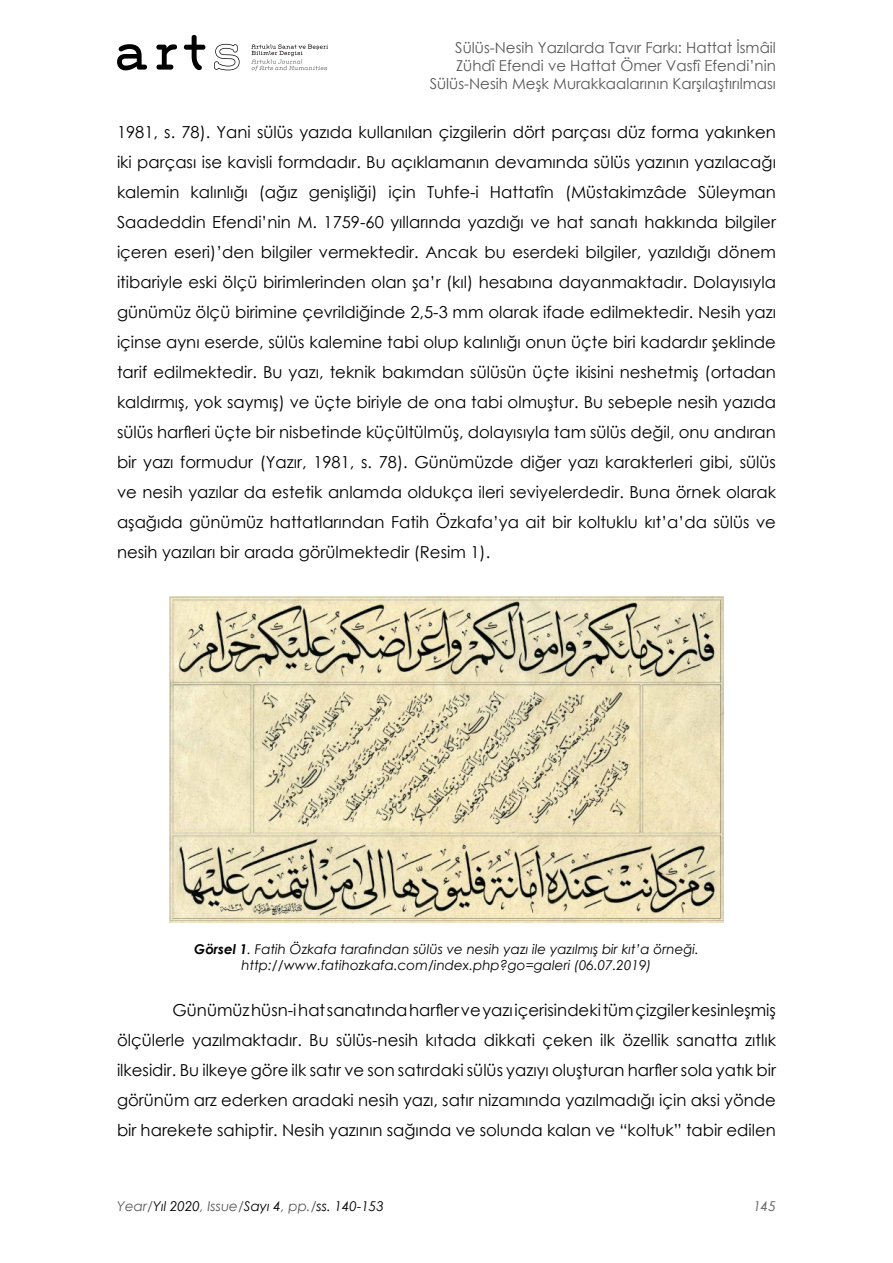
<style>
.page{position:relative;width:893px;height:1263px;background:#fff}
.page>*{position:absolute;margin:0;border:0;box-sizing:border-box;transform-origin:0 0}
.GÖVDE_METİN{font:16.5px/30px "Century Gothic";color:#000;text-align:justify}
.t1{font:15px "Century Gothic";color:#59595c}
.ATIF_BİLGİSİ{font:italic 13.5px "Century Gothic";color:#000}
.t2{font:italic 13.5px "Century Gothic";color:#59595c}
.s1{font-weight:700}
.s2{color:#59595c}
</style>
<div class="page">
<svg style="left:251px;top:44px;width:77px;height:27px"></svg>
<svg style="left:117px;top:44px;width:30px;height:26px"></svg>
<svg style="left:156px;top:44px;width:21px;height:26px"></svg>
<svg style="left:184px;top:35px;width:21px;height:35px"></svg>
<svg style="left:214px;top:44px;width:26px;height:26px"></svg>
<img style="left:170px;top:597px;width:553px;height:326px">
<p class="t1" style="left:455px;top:37px;width:322px">Sülüs-Nesih Yazılarda Tavır Farkı: Hattat İsmâil</p>
<p class="t1" style="left:456px;top:55px;width:321px">Zühdî Efendi ve Hattat Ömer Vasfî Efendi’nin</p>
<p class="t1" style="left:430px;top:73px;width:348px">Sülüs-Nesih Meşk Murakkaalarının Karşılaştırılması</p>
<p class="GÖVDE_METİN" style="left:117px;top:117px;width:660px">1981, s. 78). Yani sülüs yazıda kullanılan çizgilerin dört parçası düz forma yakınken iki parçası ise kavisli formdadır. Bu açıklamanın devamında sülüs yazının yazılacağı kalemin kalınlığı (ağız genişliği) için Tuhfe-i Hattatîn (Müstakimzâde Süleyman Saadeddin Efendi’nin M. 1759-60 yıllarında yazdığı ve hat sanatı hakkında bilgiler içeren eseri)’den bilgiler vermektedir. Ancak bu eserdeki bilgiler, yazıldığı dönem itibariyle eski ölçü birimlerinden olan şa’r (kıl) hesabına dayanmaktadır. Dolayısıyla günümüz ölçü birimine çevrildiğinde 2,5-3 mm olarak ifade edilmektedir. Nesih yazı içinse aynı eserde, sülüs kalemine tabi olup kalınlığı onun üçte biri kadardır şeklinde tarif edilmektedir. Bu yazı, teknik bakımdan sülüsün üçte ikisini neshetmiş (ortadan kaldırmış, yok saymış) ve üçte biriyle de ona tabi olmuştur. Bu sebeple nesih yazıda sülüs harfleri üçte bir nisbetinde küçültülmüş, dolayısıyla tam sülüs değil, onu andıran bir yazı formudur (Yazır, 1981, s. 78). Günümüzde diğer yazı karakterleri gibi, sülüs ve nesih yazılar da estetik anlamda oldukça ileri seviyelerdedir. Buna örnek olarak aşağıda günümüz hattatlarından Fatih Özkafa’ya ait bir koltuklu kıt’a’da sülüs ve nesih yazıları bir arada görülmektedir (Resim 1).</p>
<p class="ATIF_BİLGİSİ" style="left:194px;top:940px;width:506px"><span class="s1">Görsel 1</span>. Fatih Özkafa tarafından sülüs ve nesih yazı ile yazılmış bir kıt’a örneği.</p>
<p class="ATIF_BİLGİSİ" style="left:242px;top:956px;width:411px">http://www.fatihozkafa.com/index.php?go=galeri (06.07.2019)</p>
<p class="GÖVDE_METİN" style="left:117px;top:995px;width:660px;text-indent:56px">Günümüz hüsn-i hat sanatında harfler ve yazı içerisindeki tüm çizgiler kesinleşmiş ölçülerle yazılmaktadır. Bu sülüs-nesih kıtada dikkati çeken ilk özellik sanatta zıtlık ilkesidir. Bu ilkeye göre ilk satır ve son satırdaki sülüs yazıyı oluşturan harfler sola yatık bir görünüm arz ederken aradaki nesih yazı, satır nizamında yazılmadığı için aksi yönde bir harekete sahiptir. Nesih yazının sağında ve solunda kalan ve “koltuk” tabir edilen</p>
<p class="ATIF_BİLGİSİ" style="left:117px;top:1196px;width:268px"><span class="s2">Year/</span>Yıl 2020<span class="s2">, Issue/</span>Sayı 4<span class="s2">, pp./</span>ss. 140-153</p>
<p class="t2" style="left:753px;top:1196px;width:24px">145</p>
</div>
